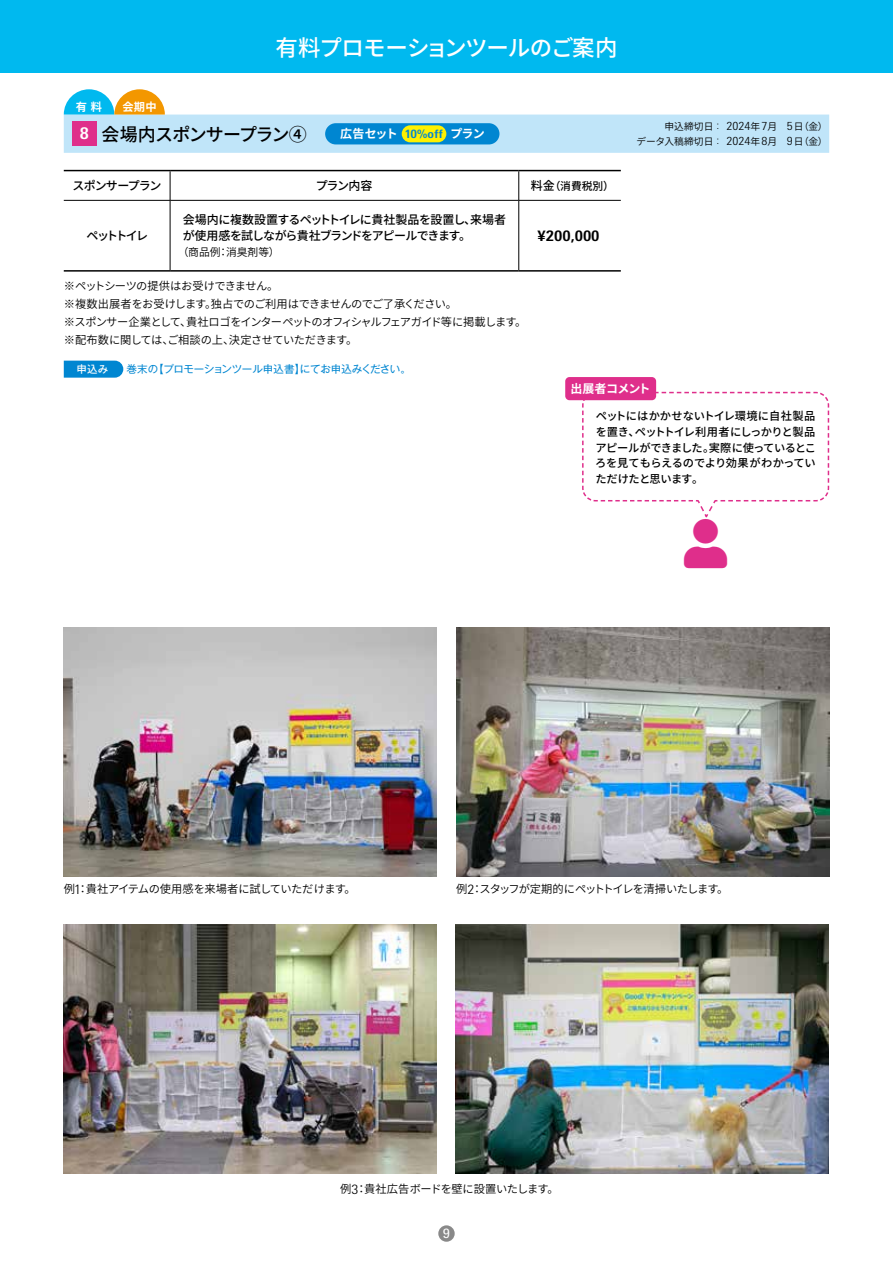
<style>
.page{position:relative;width:893px;height:1263px;background:#fff}
.page>*{position:absolute;margin:0;border:0;box-sizing:border-box;transform-origin:0 0}
.t1{font:500 22.5px "Noto Sans CJ Kjp";letter-spacing:-.045em;color:#fff}
.t2{font:500 18px "Noto Sans CJ Kjp";letter-spacing:-.045em;color:#000}
.t3{font:700 14.55px "Messe Univers";color:#000}
.t4{font:12.9px "Messe Univers";color:#fff}
.t5{font:500 12px/16.5px "Noto Sans CJ Kjp";letter-spacing:-.07em;color:#000}
.t6{font:500 12px "Noto Sans CJ Kjp";letter-spacing:-.095em;color:#000}
.t7{font:700 12px "Noto Sans CJ Kjp";letter-spacing:-.04em;color:#fff}
.t8{font:700 11.55px "Messe Univers";color:#0086d1}
.t9{font:600 11.25px/18px "Noto Sans CJ Kjp";letter-spacing:-.055em;color:#000}
.t10{font:500 11.25px/15.8px "Noto Sans CJ Kjp";letter-spacing:-.045em;color:#000;text-align:justify}
.t11{font:600 11.25px "Noto Sans CJ Kjp";letter-spacing:-.025em;color:#000}
.t12{font:600 11.25px "Noto Sans CJ Kjp";letter-spacing:-.085em;color:#000}
.t13{font:700 11.25px "Noto Sans CJ Kjp";color:#fff}
.t14{font:600 10.8px "Noto Sans CJ Kjp";color:#000}
.t15{font:500 10.8px "Noto Sans CJ Kjp";color:#000}
.t16{font:10.5px "Gothic MB101 Pro";letter-spacing:-.025em;color:#0086d1}
.t17{font:500 10.5px "Noto Sans CJ Kjp";color:#fff}
.t18{font:600 9.75px/14.9px "Noto Sans CJ Kjp";letter-spacing:.01em;color:#000;text-align:right}
.s1{font-family:"Messe Univers";font-weight:700;font-size:16.2px;color:#fff}
.s2{font-weight:700;font-size:12px;color:#fff}
.s3{font-family:"Noto Sans CJ Kjp";font-size:12px;color:#fff}
.s4{font-size:12px}
.s5{font-family:"Messe Univers";font-weight:300;font-size:10.8px}
.s6{font-family:"Messe Univers";font-weight:300;font-size:11.25px}
.s7{font-family:"Messe Univers";font-weight:300;font-size:12.9px}
</style>
<div class="page">
<svg style="left:170px;top:171px;width:1px;height:29px"></svg>
<svg style="left:518px;top:171px;width:1px;height:29px"></svg>
<hr style="left:64px;top:200px;width:106px;height:1px;background:#000">
<hr style="left:170px;top:200px;width:349px;height:1px;background:#000">
<hr style="left:170px;top:201px;width:1px;height:69px;background:#000">
<hr style="left:519px;top:200px;width:102px;height:1px;background:#000">
<hr style="left:518px;top:201px;width:1px;height:69px;background:#000">
<hr style="left:64px;top:170px;width:106px;height:1px;background:#000">
<hr style="left:170px;top:170px;width:349px;height:1px;background:#000">
<hr style="left:519px;top:170px;width:102px;height:1px;background:#000">
<hr style="left:64px;top:270px;width:106px;height:2px;background:#000">
<hr style="left:170px;top:270px;width:349px;height:2px;background:#000">
<hr style="left:519px;top:270px;width:102px;height:2px;background:#000">
<svg style="left:64px;top:361px;width:59px;height:17px"></svg>
<svg style="left:64px;top:89px;width:765px;height:64px"></svg>
<div style="left:565px;top:377px;width:91px;height:23px;background:#df2e8b;border-radius:4px"></div>
<img style="left:64px;top:925px;width:373px;height:249px">
<img style="left:64px;top:627px;width:373px;height:249px">
<img style="left:455px;top:925px;width:374px;height:249px">
<img style="left:456px;top:627px;width:373px;height:249px">
<div style="left:438px;top:1225px;width:17px;height:17px;background:#898989;border-radius:50%"></div>
<div style="left:0;top:0;width:893px;height:72px;background:#00b9ef"></div>
<svg style="left:581px;top:391px;width:249px;height:127px"></svg>
<p class="t13" style="left:76px;top:100px;width:28px">有料</p>
<p class="t13" style="left:123px;top:100px;width:35px">会期中</p>
<h1 class="t1" style="left:275px;top:35px;width:344px">有料プロモーションツールのご案内</h1>
<h2 class="t2" style="left:80px;top:124px;width:368px"><span class="s1">8</span> 会場内スポンサープラン④　 <span class="s2">広告セット　　　　</span></h2>
<p class="t8" style="left:405px;top:127px;width:81px">10%off <span class="s3">プラン</span></p>
<p class="t6" style="left:73px;top:179px;width:90px">スポンサープラン</p>
<p class="t5" style="left:316px;top:178px;width:58px">プラン内容</p>
<p class="t15" style="left:531px;top:180px;width:85px"><span class="s4">料金</span>（消費税別）</p>
<p class="t5" style="left:86px;top:228px;width:63px">ペットトイレ</p>
<p class="t5" style="left:183px;top:211px;width:325px">会場内に複数設置するペットトイレに貴社製品を設置し、来場者が使用感を試しながら貴社ブランドをアピールできます。</p>
<p class="t14" style="left:178px;top:246px;width:103px">（商品例：消臭剤等）</p>
<p class="t3" style="left:538px;top:227px;width:63px">¥200,000</p>
<p class="t9" style="left:64px;top:277px;width:464px">※ペットシーツの提供はお受けできません。<br>※複数出展者をお受けします。独占でのご利用はできませんのでご了承ください。<br>※スポンサー企業として、貴社ロゴをインターペットのオフィシャルフェアガイド等に掲載します。※配布数に関しては、ご相談の上、決定させていただきます。</p>
<p class="t17" style="left:76px;top:363px;width:33px">申込み</p>
<p class="t16" style="left:127px;top:360px;width:286px">巻末の【プロモーションツール申込書】にてお申込みください。</p>
<p class="t18" style="left:636px;top:119px;width:193px">申込締切日 <span class="s5">:</span> <span class="s6">2024</span>年<span class="s6">7</span>月 <span class="s6">5</span>日（金）<br>データ入稿締切日 <span class="s5">:</span> <span class="s6">2024</span>年<span class="s6">8</span>月 <span class="s6">9</span>日（金）</p>
<p class="t7" style="left:570px;top:382px;width:82px">出展者コメント</p>
<p class="t10" style="left:595px;top:408px;width:222px">ペットにはかかせないトイレ環境に自社製品を置き、ペットトイレ利用者にしっかりと製品アピールができました。実際に使っているところを見てもらえるのでより効果がわかっていただけたと思います。</p>
<p class="t11" style="left:64px;top:883px;width:294px">例<span class="s7">1</span>：貴社アイテムの使用感を来場者に試していただけます。</p>
<p class="t12" style="left:456px;top:883px;width:274px">例<span class="s7">2</span>：スタッフが定期的にペットトイレを清掃いたします。</p>
<p class="t11" style="left:340px;top:1183px;width:220px">例<span class="s7">3</span>：貴社広告ボードを壁に設置いたします。</p>
<p class="t4" style="left:443px;top:1226px;width:9px">9</p>
</div>
